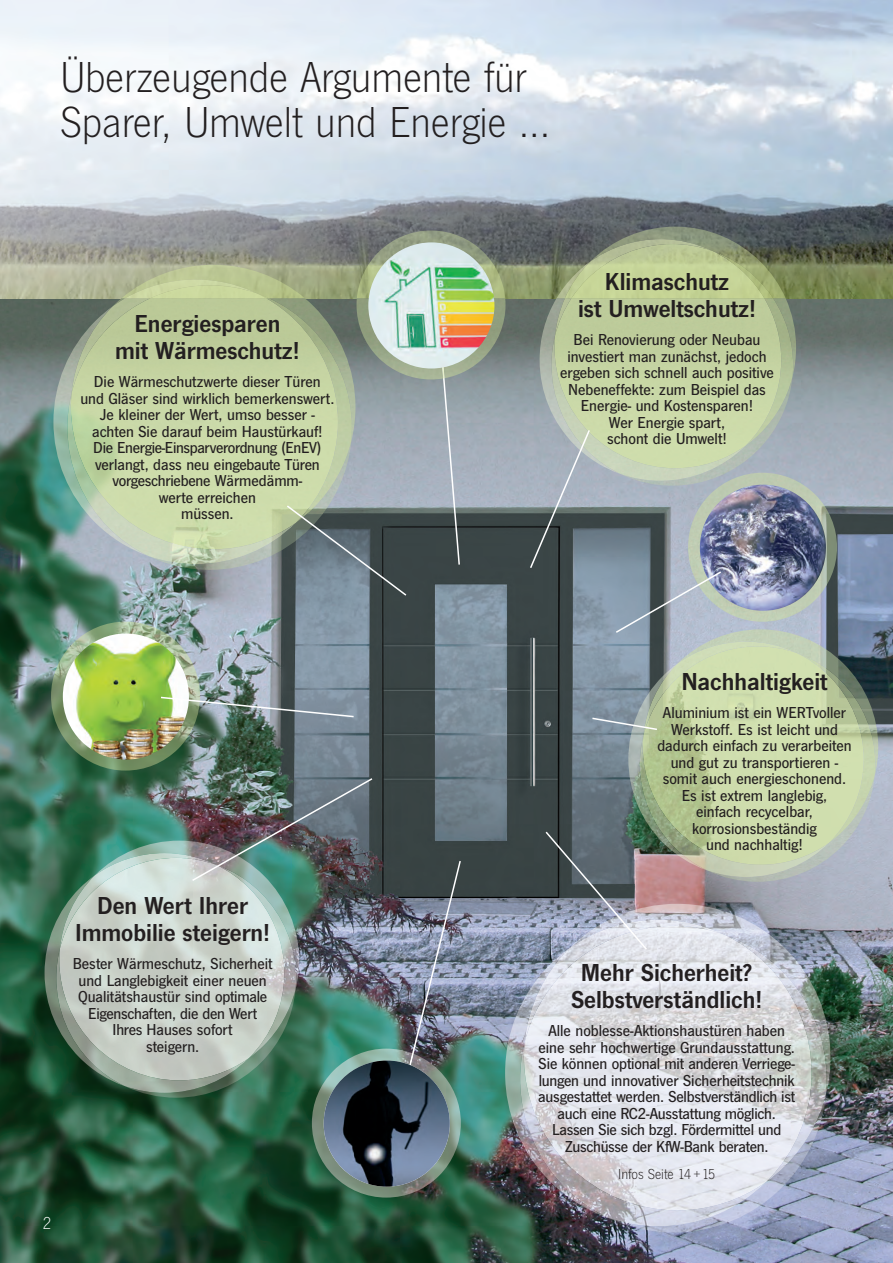
<style>
.page{position:relative;width:893px;height:1263px;background:#fff}
.page>*{position:absolute;margin:0;border:0;box-sizing:border-box;transform-origin:0 0}
.t1{font:300 45px/45px "News Got T";color:#231f20}
.t2{font:25.5px/27px "News Got T Dem";color:#231f20;text-align:center}
.t3{font:300 18px "News Got T";color:#fff}
.t4{font:500 16.5px/16.5px "News Got T";color:#231f20;text-align:center}
.t5{font:300 15px "News Got T";color:#231f20}
</style>
<div class="page">
<img style="left:0;top:298px;width:893px;height:965px">
<img style="left:0;top:0;width:893px;height:298px">
<img style="left:53px;top:306px;width:18px;height:250px">
<img style="left:149px;top:564px;width:136px;height:6px">
<img style="left:67px;top:393px;width:218px;height:171px">
<img style="left:352px;top:298px;width:3px;height:143px">
<img style="left:122px;top:265px;width:183px;height:33px">
<img style="left:125px;top:280px;width:132px;height:18px">
<img style="left:338px;top:298px;width:14px;height:206px">
<svg style="left:266px;top:293px;width:3px;height:5px"></svg>
<img style="left:71px;top:298px;width:267px;height:251px">
<img style="left:151px;top:285px;width:115px;height:13px">
<img style="left:45px;top:875px;width:14px;height:211px">
<img style="left:125px;top:1058px;width:170px;height:40px">
<img style="left:56px;top:949px;width:193px;height:144px">
<img style="left:95px;top:841px;width:204px;height:148px">
<img style="left:60px;top:853px;width:131px;height:5px">
<img style="left:284px;top:882px;width:12px;height:176px">
<img style="left:59px;top:858px;width:225px;height:222px">
<img style="left:540px;top:298px;width:14px;height:130px">
<img style="left:557px;top:262px;width:8px;height:36px">
<img style="left:620px;top:446px;width:172px;height:40px">
<img style="left:551px;top:336px;width:194px;height:145px">
<img style="left:793px;top:298px;width:3px;height:79px">
<img style="left:590px;top:227px;width:196px;height:71px">
<img style="left:565px;top:239px;width:147px;height:59px">
<img style="left:781px;top:298px;width:12px;height:148px">
<img style="left:764px;top:251px;width:9px;height:47px">
<img style="left:554px;top:298px;width:227px;height:170px">
<img style="left:571px;top:244px;width:193px;height:54px">
<img style="left:505px;top:948px;width:19px;height:269px">
<img style="left:608px;top:1182px;width:218px;height:50px">
<img style="left:520px;top:1042px;width:246px;height:184px">
<img style="left:648px;top:904px;width:182px;height:190px">
<img style="left:525px;top:920px;width:199px;height:6px">
<img style="left:812px;top:934px;width:15px;height:248px">
<img style="left:524px;top:926px;width:288px;height:284px">
<img style="left:628px;top:663px;width:15px;height:167px">
<img style="left:707px;top:843px;width:168px;height:39px">
<img style="left:640px;top:735px;width:189px;height:142px">
<img style="left:678px;top:629px;width:200px;height:147px">
<img style="left:643px;top:642px;width:153px;height:4px">
<img style="left:864px;top:653px;width:11px;height:190px">
<img style="left:643px;top:646px;width:221px;height:219px">
<svg style="left:285px;top:504px;width:123px;height:93px;background:#616e72"></svg>
<svg style="left:529px;top:428px;width:62px;height:142px;background:#828d93"></svg>
<svg style="left:544px;top:830px;width:104px;height:121px;background:#7f858e"></svg>
<svg style="left:591px;top:717px;width:68px;height:14px"></svg>
<img style="left:191px;top:777px;width:183px;height:105px">
<img style="left:356px;top:230px;width:149px;height:149px">
<svg style="left:441px;top:368px;width:20px;height:198px;background:#8c969b"></svg>
<img style="left:368px;top:242px;width:126px;height:126px">
<img style="left:688px;top:473px;width:149px;height:149px">
<img style="left:700px;top:485px;width:126px;height:126px;border-radius:50%">
<img style="left:312px;top:1048px;width:149px;height:149px">
<img style="left:405px;top:859px;width:57px;height:221px">
<img style="left:324px;top:1060px;width:126px;height:126px;border-radius:50%">
<img style="left:51px;top:622px;width:149px;height:148px">
<img style="left:63px;top:633px;width:126px;height:127px;border-radius:50%">
<svg style="left:614px;top:570px;width:109px;height:64px;background:#94a1ad"></svg>
<svg style="left:159px;top:696px;width:196px;height:22px;background:#8d9d98"></svg>
<h1 class="t1" style="left:60px;top:54px;width:492px">Überzeugende Argumente für<br>Sparer, Umwelt und Energie ...</h1>
<h2 class="t2" style="left:115px;top:309px;width:186px">Energiesparen mit Wärmeschutz!</h2>
<p class="t4" style="left:80px;top:373px;width:256px">Die Wärmeschutzwerte dieser Türen und Gläser sind wirklich bemerkenswert.<br>Je kleiner der Wert, umso besser - achten Sie darauf beim Haustürkauf!<br>Die Energie-Einsparverordnung (EnEV) verlangt, dass neu eingebaute Türen vorgeschriebene Wärmedämm-<br>werte erreichen<br>müssen.</p>
<h2 class="t2" style="left:578px;top:267px;width:179px">Klimaschutz<br>ist Umweltschutz!</h2>
<p class="t4" style="left:560px;top:331px;width:215px">Bei Renovierung oder Neubau investiert man zunächst, jedoch ergeben sich schnell auch positive<br>Nebeneffekte: zum Beispiel das<br>Energie- und Kostensparen!<br>Wer Energie spart,<br>schont die Umwelt!</p>
<h2 class="t2" style="left:75px;top:891px;width:197px">Den Wert Ihrer<br>Immobilie steigern!</h2>
<p class="t4" style="left:73px;top:955px;width:201px">Bester Wärmeschutz, Sicherheit und Langlebigkeit einer neuen<br>Qualitätshaustür sind optimale<br>Eigenschaften, die den Wert<br>Ihres Hauses sofort<br>steigern.</p>
<p class="t3" style="left:43px;top:1212px;width:10px">2</p>
<h2 class="t2" style="left:681px;top:667px;width:148px">Nachhaltigkeit</h2>
<p class="t4" style="left:657px;top:704px;width:196px">Aluminium ist ein WERTvoller<br>Werkstoff. Es ist leicht und dadurch einfach zu verarbeiten und gut zu transportieren - somit auch energieschonend.<br>Es ist extrem langlebig, einfach recycelbar, korrosionsbeständig<br>und nachhaltig!</p>
<h2 class="t2" style="left:571px;top:959px;width:193px">Mehr Sicherheit?<br>Selbstverständlich!</h2>
<p class="t4" style="left:538px;top:1022px;width:259px">Alle noblesse-Aktionshaustüren haben eine sehr hochwertige Grundausstattung.<br>Sie können optional mit anderen Verriege&shy;lungen und innovativer Sicherheitstechnik ausgestattet werden. Selbstverständlich ist auch eine RC2-Ausstattung möglich.<br>Lassen Sie sich bzgl. Fördermittel und Zuschüsse der KfW-Bank beraten.</p>
<p class="t5" style="left:618px;top:1165px;width:99px">Infos Seite 14 +15</p>
</div>
